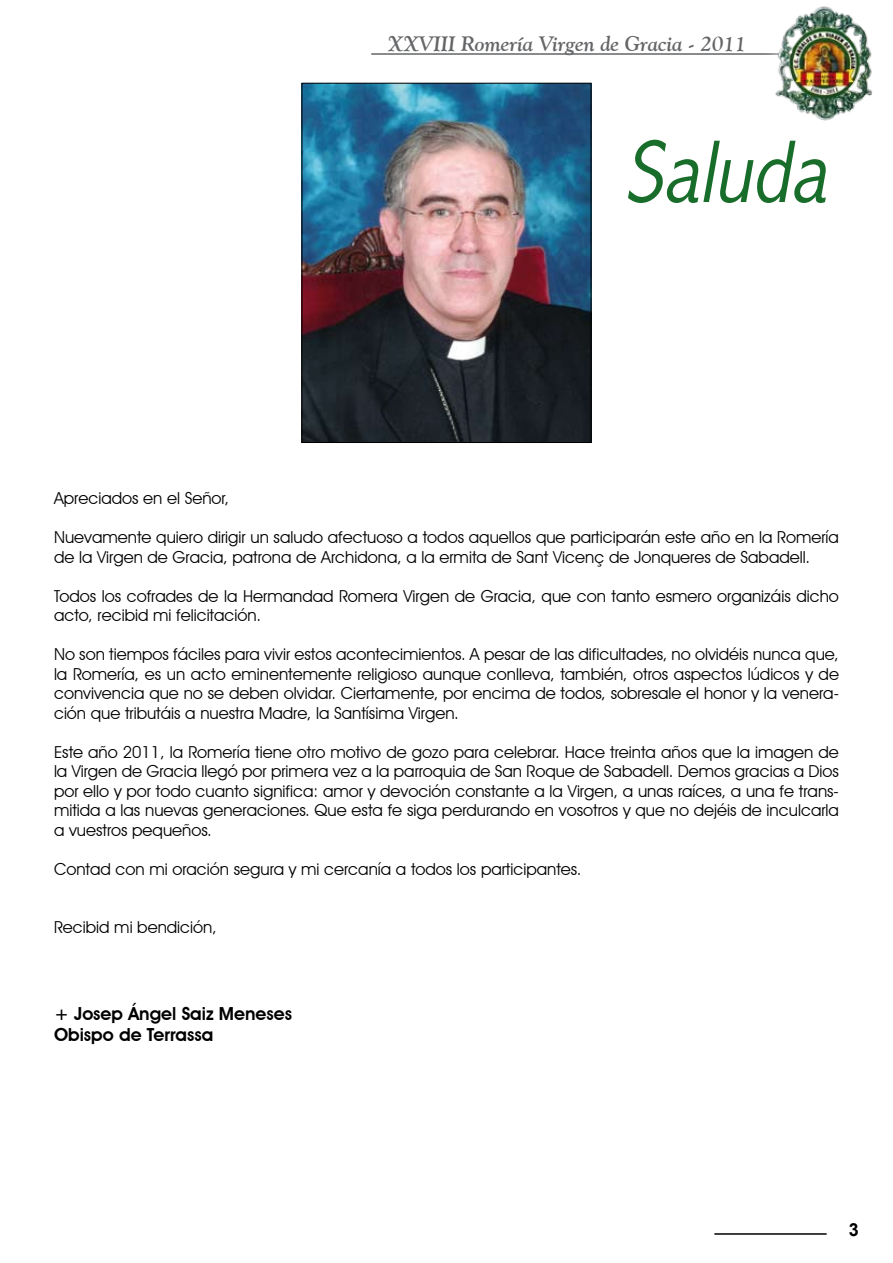
<style>
.page{position:relative;width:893px;height:1263px;background:#fff}
.page>*{position:absolute;margin:0;border:0;box-sizing:border-box;transform-origin:0 0}
.t1{font:italic 300 condensed 90px "Abadi";color:#196d2a}
.t2{font:italic 700 21px "Goudy Old Style BT";color:#646567}
.t3{font:600 18px/21.6px "Avant Garde IT Cby BT";color:#000}
.t4{font:700 18px "Arial";color:#000}
.t5{font:16.5px/19.5px "Avant Garde IT Cby BT";color:#000}
</style>
<div class="page">
<hr style="left:714px;top:1233px;width:113px;height:2px;background:#000">
<hr style="left:371px;top:53px;width:459px;height:2px;background:#646567">
<div style="left:758px;top:0;width:135px;height:152px;background:#fff"></div>
<img style="left:765px;top:6px;width:108px;height:115px">
<img style="left:303px;top:85px;width:286px;height:356px">
<div style="left:301px;top:83px;width:290px;height:360px;border:1px solid #000"></div>
<p class="t2" style="left:388px;top:31px;width:360px">XXVIII Romería Virgen de Gracia - 2011</p>
<h1 class="t1" style="left:625px;top:120px;width:221px">Saluda</h1>
<p class="t5" style="left:54px;top:489px;width:177px">Apreciados en el Señor,</p>
<p class="t5" style="left:54px;top:528px;width:786px">Nuevamente quiero dirigir un saludo afectuoso a todos aquellos que participarán este año en la Romería de la Virgen de Gracia, patrona de Archidona, a la ermita de Sant Vicenç de Jonqueres de Sabadell.</p>
<p class="t5" style="left:54px;top:586px;width:786px">Todos los cofrades de la Hermandad Romera Virgen de Gracia, que con tanto esmero organizáis dicho acto, recibid mi felicitación.</p>
<p class="t5" style="left:54px;top:645px;width:786px;text-align:justify">No son tiempos fáciles para vivir estos acontecimientos. A pesar de las dificultades, no olvidéis nunca que, la Romería, es un acto eminentemente religioso aunque conlleva, también, otros aspectos lúdicos y de convivencia que no se deben olvidar. Ciertamente, por encima de todos, sobresale el honor y la venera&shy;ción que tributáis a nuestra Madre, la Santísima Virgen.</p>
<p class="t5" style="left:54px;top:742px;width:786px;text-align:justify">Este año 2011, la Romería tiene otro motivo de gozo para celebrar. Hace treinta años que la imagen de la Virgen de Gracia llegó por primera vez a la parroquia de San Roque de Sabadell. Demos gracias a Dios por ello y por todo cuanto significa: amor y devoción constante a la Virgen, a unas raíces, a una fe trans&shy;mitida a las nuevas generaciones. Que esta fe siga perdurando en vosotros y que no dejéis de inculcarla a vuestros pequeños.</p>
<p class="t5" style="left:54px;top:859px;width:529px">Contad con mi oración segura y mi cercanía a todos los participantes.</p>
<p class="t5" style="left:54px;top:918px;width:164px">Recibid mi bendición,</p>
<p class="t3" style="left:54px;top:1002px;width:240px">+ Josep Ángel Saiz Meneses<br>Obispo de Terrassa</p>
<p class="t4" style="left:849px;top:1217px;width:12px">3</p>
</div>
